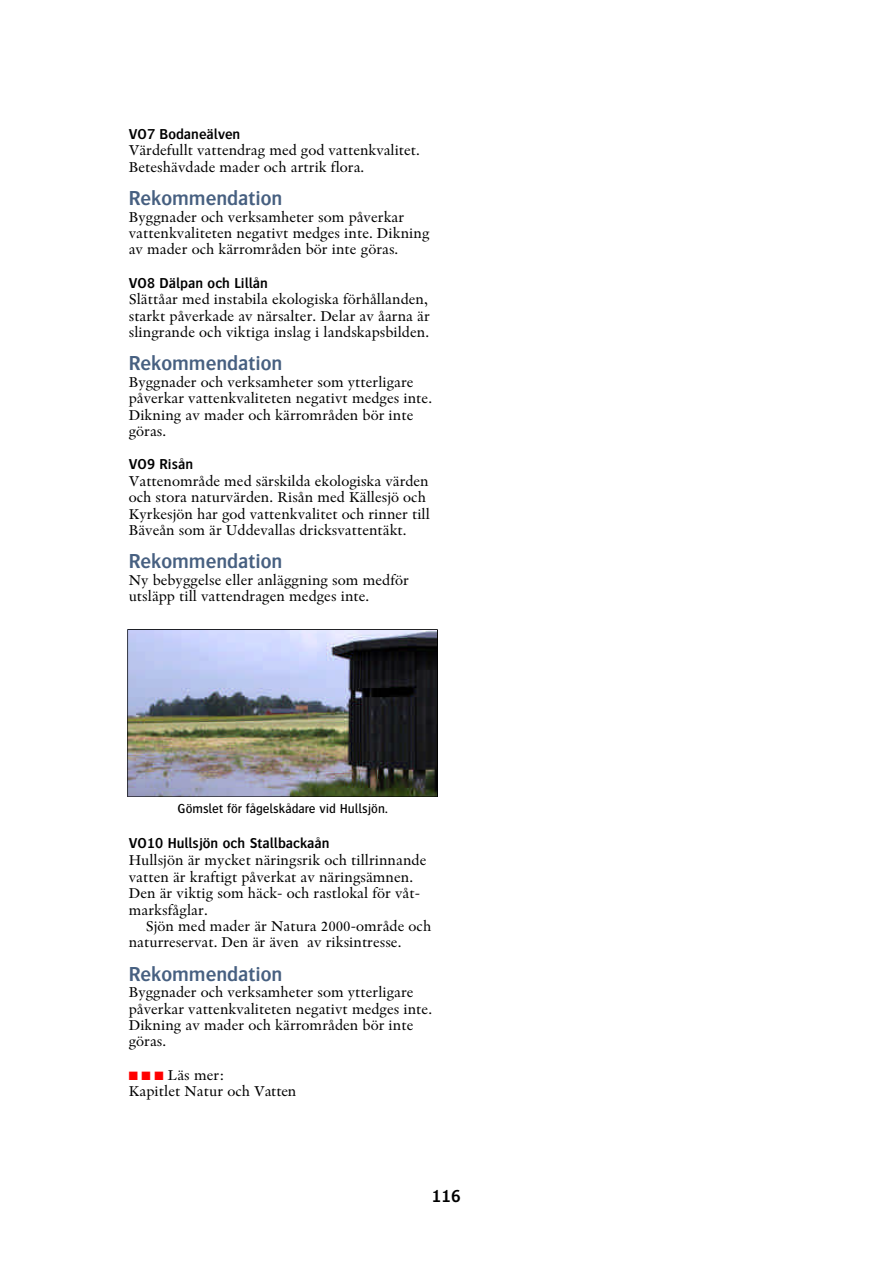
<style>
.page{position:relative;width:893px;height:1263px;background:#fff}
.page>*{position:absolute;margin:0;border:0;box-sizing:border-box;transform-origin:0 0}
.t1{font:600 21px "Bosis";color:#476081}
.t2{font:600 18px "Bosis";color:#000}
.t3{font:15px/16.5px "Indigo";color:#000}
.t4{font:600 15px "Bosis";color:#000}
.t5{font:500 13.5px "Bosis";color:#000}
.s1{color:#f00}
</style>
<div class="page">
<img style="left:127px;top:629px;width:311px;height:168px">
<p class="t4" style="left:129px;top:126px;width:113px">VO7 Bodaneälven</p>
<p class="t3" style="left:129px;top:142px;width:292px">Värdefullt vattendrag med god vattenkvalitet.<br>Beteshävdade mader och artrik flora.</p>
<h1 class="t1" style="left:129px;top:187px;width:155px">Rekommendation</h1>
<p class="t3" style="left:129px;top:208px;width:302px">Byggnader och verksamheter som påverkar vattenkvaliteten negativt medges inte. Dikning av mader och kärrområden bör inte göras.</p>
<p class="t4" style="left:129px;top:275px;width:141px">VO8 Dälpan och Lillån</p>
<p class="t3" style="left:129px;top:291px;width:302px">Slättåar med instabila ekologiska förhållanden, starkt påverkade av närsalter. Delar av åarna är slingrande och viktiga inslag i landskapsbilden.</p>
<h1 class="t1" style="left:129px;top:352px;width:155px">Rekommendation</h1>
<p class="t3" style="left:129px;top:373px;width:305px">Byggnader och verksamheter som ytterligare påverkar vattenkvaliteten negativt medges inte.<br>Dikning av mader och kärrområden bör inte göras.</p>
<p class="t4" style="left:129px;top:456px;width:66px">VO9 Risån</p>
<p class="t3" style="left:129px;top:472px;width:302px">Vattenområde med särskilda ekologiska värden och stora naturvärden. Risån med Källesjö och Kyrkesjön har god vattenkvalitet och rinner till Bäveån som är Uddevallas dricksvattentäkt.</p>
<h1 class="t1" style="left:129px;top:550px;width:155px">Rekommendation</h1>
<p class="t3" style="left:129px;top:571px;width:282px">Ny bebyggelse eller anläggning som medför utsläpp till vattendragen medges inte.</p>
<p class="t5" style="left:177px;top:801px;width:212px">Gömslet för fågelskådare vid Hullsjön.</p>
<p class="t4" style="left:129px;top:835px;width:202px">VO10 Hullsjön och Stallbackaån</p>
<p class="t3" style="left:129px;top:852px;width:299px">Hullsjön är mycket näringsrik och tillrinnande vatten är kraftigt påverkat av näringsämnen.<br>Den är viktig som häck- och rastlokal för våt&shy;marksfåglar.</p>
<p class="t3" style="left:129px;top:918px;width:304px;text-indent:17px">Sjön med mader är Natura 2000-område och naturreservat. Den är även av riksintresse.</p>
<h1 class="t1" style="left:129px;top:962px;width:155px">Rekommendation</h1>
<p class="t3" style="left:129px;top:984px;width:305px">Byggnader och verksamheter som ytterligare påverkar vattenkvaliteten negativt medges inte.<br>Dikning av mader och kärrområden bör inte göras.</p>
<p class="t3" style="left:129px;top:1066px;width:169px"><span class="s1">■</span> <span class="s1">■</span> <span class="s1">■</span> Läs mer:<br>Kapitlet Natur och Vatten</p>
<p class="t2" style="left:431px;top:1186px;width:31px">116</p>
</div>
